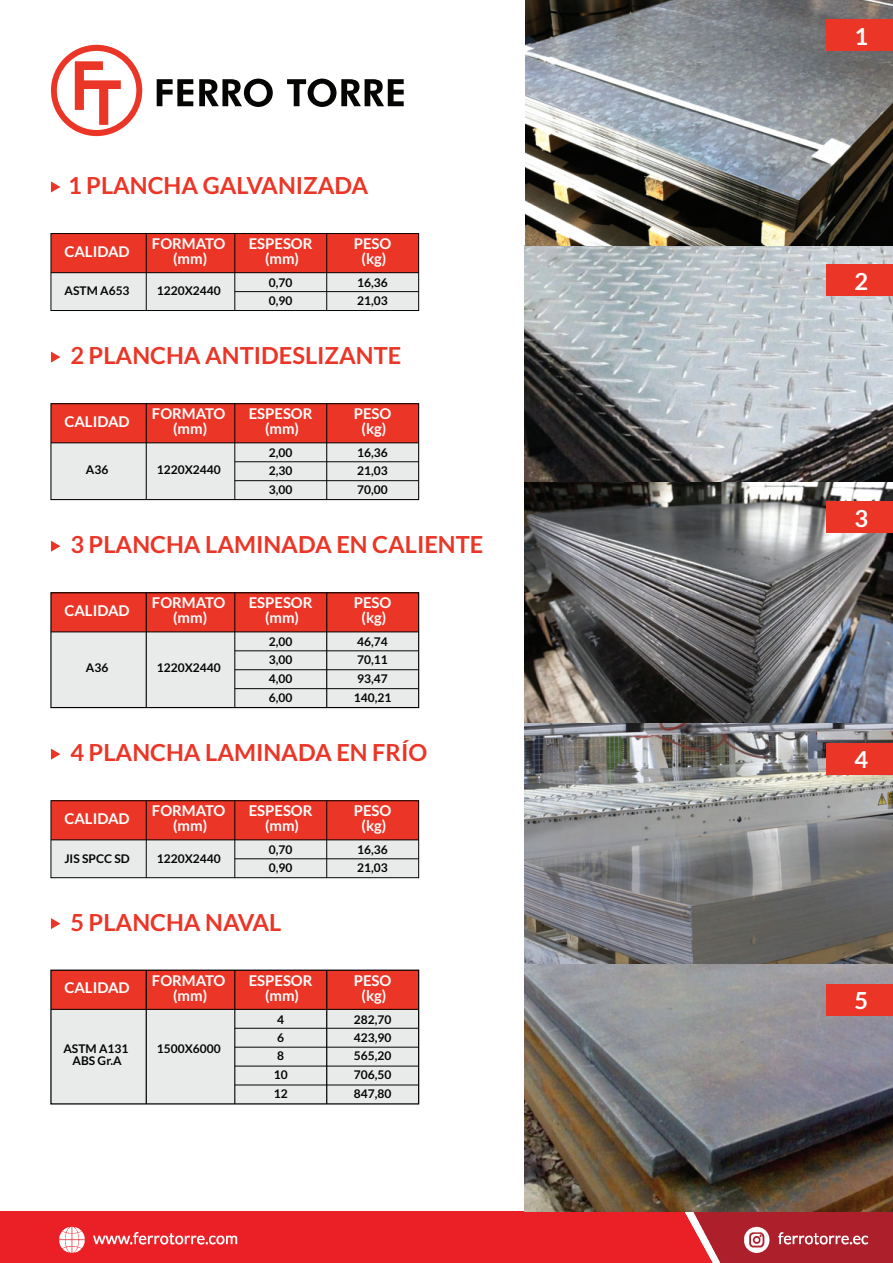
<style>
.page{position:relative;width:893px;height:1263px;background:#fff}
.page>*{position:absolute;margin:0;border:0;box-sizing:border-box;transform-origin:0 0}
.t1{font:700 23.55px "Lato";color:#eb3526}
.t2{font:700 23.55px "Lato";color:#fff}
.t3{font:700 14.85px/15px "Lato";color:#fff;text-align:center}
.t4{font:700 12px/18.1px "Lato";color:#040503}
</style>
<div class="page">
<img style="left:1px;top:1211px;width:892px;height:52px">
<svg style="left:157px;top:79px;width:36px;height:27px"></svg>
<svg style="left:199px;top:79px;width:74px;height:28px"></svg>
<svg style="left:287px;top:79px;width:117px;height:28px"></svg>
<svg style="left:51px;top:45px;width:91px;height:91px"></svg>
<svg style="left:51px;top:181px;width:10px;height:11px"></svg>
<div style="left:51px;top:273px;width:368px;height:19px;background:#e9ebeb"></div>
<div style="left:51px;top:292px;width:368px;height:18px;background:#e9ebeb"></div>
<div style="left:51px;top:234px;width:92px;height:39px;background:#eb3526"></div>
<div style="left:143px;top:234px;width:92px;height:39px;background:#eb3526"></div>
<div style="left:235px;top:234px;width:92px;height:39px;background:#eb3526"></div>
<div style="left:327px;top:234px;width:92px;height:39px;background:#eb3526"></div>
<div style="left:50px;top:233px;width:369px;height:78px;border:1px solid #040503"></div>
<hr style="left:146px;top:234px;width:1px;height:76px;background:#040503">
<hr style="left:234px;top:234px;width:1px;height:76px;background:#040503">
<hr style="left:326px;top:234px;width:1px;height:76px;background:#040503">
<hr style="left:51px;top:272px;width:368px;height:1px;background:#040503">
<hr style="left:235px;top:291px;width:184px;height:1px;background:#040503">
<svg style="left:51px;top:352px;width:10px;height:11px"></svg>
<div style="left:51px;top:443px;width:368px;height:19px;background:#e9ebeb"></div>
<div style="left:51px;top:462px;width:368px;height:19px;background:#e9ebeb"></div>
<div style="left:51px;top:481px;width:368px;height:19px;background:#e9ebeb"></div>
<div style="left:51px;top:404px;width:92px;height:39px;background:#eb3526"></div>
<div style="left:143px;top:404px;width:92px;height:39px;background:#eb3526"></div>
<div style="left:235px;top:404px;width:92px;height:39px;background:#eb3526"></div>
<div style="left:327px;top:404px;width:92px;height:39px;background:#eb3526"></div>
<div style="left:50px;top:403px;width:369px;height:97px;border:1px solid #040503"></div>
<hr style="left:146px;top:404px;width:1px;height:96px;background:#040503">
<hr style="left:234px;top:404px;width:1px;height:96px;background:#040503">
<hr style="left:326px;top:404px;width:1px;height:96px;background:#040503">
<hr style="left:51px;top:442px;width:368px;height:1px;background:#040503">
<hr style="left:235px;top:461px;width:184px;height:1px;background:#040503">
<hr style="left:235px;top:480px;width:184px;height:1px;background:#040503">
<svg style="left:51px;top:541px;width:10px;height:11px"></svg>
<div style="left:51px;top:632px;width:368px;height:19px;background:#e9ebeb"></div>
<div style="left:51px;top:651px;width:368px;height:19px;background:#e9ebeb"></div>
<div style="left:51px;top:670px;width:368px;height:19px;background:#e9ebeb"></div>
<div style="left:51px;top:689px;width:368px;height:18px;background:#e9ebeb"></div>
<div style="left:51px;top:593px;width:92px;height:39px;background:#eb3526"></div>
<div style="left:143px;top:593px;width:92px;height:39px;background:#eb3526"></div>
<div style="left:235px;top:593px;width:92px;height:39px;background:#eb3526"></div>
<div style="left:327px;top:593px;width:92px;height:39px;background:#eb3526"></div>
<div style="left:50px;top:592px;width:369px;height:116px;border:1px solid #040503"></div>
<hr style="left:146px;top:593px;width:1px;height:114px;background:#040503">
<hr style="left:234px;top:593px;width:1px;height:114px;background:#040503">
<hr style="left:326px;top:593px;width:1px;height:114px;background:#040503">
<hr style="left:51px;top:631px;width:368px;height:1px;background:#040503">
<hr style="left:235px;top:650px;width:184px;height:1px;background:#040503">
<hr style="left:235px;top:669px;width:184px;height:1px;background:#040503">
<hr style="left:235px;top:688px;width:184px;height:1px;background:#040503">
<svg style="left:51px;top:918px;width:10px;height:11px"></svg>
<div style="left:51px;top:1009px;width:368px;height:19px;background:#e9ebeb"></div>
<div style="left:51px;top:1028px;width:368px;height:19px;background:#e9ebeb"></div>
<div style="left:51px;top:1047px;width:368px;height:19px;background:#e9ebeb"></div>
<div style="left:51px;top:1066px;width:368px;height:19px;background:#e9ebeb"></div>
<div style="left:51px;top:1085px;width:368px;height:19px;background:#e9ebeb"></div>
<div style="left:51px;top:970px;width:92px;height:39px;background:#eb3526"></div>
<div style="left:143px;top:970px;width:92px;height:39px;background:#eb3526"></div>
<div style="left:235px;top:970px;width:92px;height:39px;background:#eb3526"></div>
<div style="left:327px;top:970px;width:92px;height:39px;background:#eb3526"></div>
<div style="left:50px;top:969px;width:369px;height:135px;border:1px solid #040503"></div>
<hr style="left:146px;top:970px;width:1px;height:134px;background:#040503">
<hr style="left:234px;top:970px;width:1px;height:134px;background:#040503">
<hr style="left:326px;top:970px;width:1px;height:134px;background:#040503">
<hr style="left:51px;top:1009px;width:368px;height:1px;background:#040503">
<hr style="left:235px;top:1028px;width:184px;height:1px;background:#040503">
<hr style="left:235px;top:1047px;width:184px;height:1px;background:#040503">
<hr style="left:235px;top:1065px;width:184px;height:1px;background:#040503">
<hr style="left:235px;top:1084px;width:184px;height:1px;background:#040503">
<svg style="left:51px;top:749px;width:10px;height:11px"></svg>
<div style="left:51px;top:840px;width:368px;height:19px;background:#e9ebeb"></div>
<div style="left:51px;top:859px;width:368px;height:19px;background:#e9ebeb"></div>
<div style="left:51px;top:801px;width:92px;height:39px;background:#eb3526"></div>
<div style="left:143px;top:801px;width:92px;height:39px;background:#eb3526"></div>
<div style="left:235px;top:801px;width:92px;height:39px;background:#eb3526"></div>
<div style="left:327px;top:801px;width:92px;height:39px;background:#eb3526"></div>
<div style="left:50px;top:800px;width:369px;height:78px;border:1px solid #040503"></div>
<hr style="left:146px;top:801px;width:1px;height:77px;background:#040503">
<hr style="left:234px;top:801px;width:1px;height:77px;background:#040503">
<hr style="left:326px;top:801px;width:1px;height:77px;background:#040503">
<hr style="left:51px;top:839px;width:368px;height:1px;background:#040503">
<hr style="left:235px;top:858px;width:184px;height:1px;background:#040503">
<img style="left:525px;top:0;width:368px;height:482px">
<img style="left:525px;top:482px;width:368px;height:729px">
<div style="left:826px;top:19px;width:67px;height:32px;background:#eb3526"></div>
<div style="left:826px;top:265px;width:67px;height:31px;background:#eb3526"></div>
<div style="left:826px;top:502px;width:67px;height:31px;background:#eb3526"></div>
<div style="left:826px;top:743px;width:67px;height:31px;background:#eb3526"></div>
<div style="left:826px;top:984px;width:67px;height:31px;background:#eb3526"></div>
<h1 class="t1" style="left:68px;top:172px;width:302px">1 PLANCHA GALVANIZADA</h1>
<p class="t3" style="left:64px;top:243px;width:67px">CALIDAD</p>
<p class="t3" style="left:152px;top:236px;width:75px">FORMATO (mm)</p>
<p class="t3" style="left:249px;top:236px;width:65px">ESPESOR (mm)</p>
<p class="t3" style="left:354px;top:236px;width:39px">PESO (kg)</p>
<p class="t4" style="left:65px;top:282px;width:66px">ASTM A653</p>
<p class="t4" style="left:157px;top:282px;width:65px">1220X2440</p>
<p class="t4" style="left:269px;top:273px;width:25px">0,70<br>0,90</p>
<p class="t4" style="left:357px;top:273px;width:32px">16,36<br>21,03</p>
<h1 class="t1" style="left:70px;top:342px;width:332px">2 PLANCHA ANTIDESLIZANTE</h1>
<p class="t3" style="left:64px;top:413px;width:67px">CALIDAD</p>
<p class="t3" style="left:152px;top:406px;width:75px">FORMATO (mm)</p>
<p class="t3" style="left:249px;top:406px;width:65px">ESPESOR (mm)</p>
<p class="t3" style="left:354px;top:406px;width:39px">PESO (kg)</p>
<p class="t4" style="left:86px;top:460px;width:24px">A36</p>
<p class="t4" style="left:157px;top:460px;width:65px">1220X2440</p>
<p class="t4" style="left:269px;top:443px;width:25px">2,00<br>2,30</p>
<p class="t4" style="left:357px;top:443px;width:32px">16,36<br>21,03</p>
<p class="t4" style="left:269px;top:480px;width:25px">3,00</p>
<p class="t4" style="left:357px;top:480px;width:32px">70,00</p>
<h1 class="t1" style="left:70px;top:531px;width:414px">3 PLANCHA LAMINADA EN CALIENTE</h1>
<p class="t3" style="left:64px;top:603px;width:67px">CALIDAD</p>
<p class="t3" style="left:152px;top:595px;width:75px">FORMATO (mm)</p>
<p class="t3" style="left:249px;top:595px;width:65px">ESPESOR (mm)</p>
<p class="t3" style="left:354px;top:595px;width:39px">PESO (kg)</p>
<p class="t4" style="left:86px;top:658px;width:24px">A36</p>
<p class="t4" style="left:157px;top:658px;width:65px">1220X2440</p>
<p class="t4" style="left:269px;top:632px;width:25px">2,00<br>3,00</p>
<p class="t4" style="left:357px;top:632px;width:32px">46,74<br>70,11</p>
<p class="t4" style="left:269px;top:669px;width:25px">4,00</p>
<p class="t4" style="left:357px;top:669px;width:32px">93,47</p>
<p class="t4" style="left:269px;top:688px;width:25px">6,00</p>
<p class="t4" style="left:354px;top:688px;width:39px">140,21</p>
<h1 class="t1" style="left:70px;top:739px;width:358px">4 PLANCHA LAMINADA EN FRÍO</h1>
<p class="t3" style="left:64px;top:810px;width:67px">CALIDAD</p>
<p class="t3" style="left:152px;top:803px;width:75px">FORMATO (mm)</p>
<p class="t3" style="left:249px;top:803px;width:65px">ESPESOR (mm)</p>
<p class="t3" style="left:354px;top:803px;width:39px">PESO (kg)</p>
<p class="t4" style="left:64px;top:849px;width:67px">JIS SPCC SD</p>
<p class="t4" style="left:157px;top:849px;width:65px">1220X2440</p>
<p class="t4" style="left:269px;top:840px;width:25px">0,70<br>0,90</p>
<p class="t4" style="left:357px;top:840px;width:32px">16,36<br>21,03</p>
<h1 class="t1" style="left:70px;top:909px;width:213px">5 PLANCHA NAVAL</h1>
<p class="t3" style="left:64px;top:980px;width:67px">CALIDAD</p>
<p class="t3" style="left:152px;top:972px;width:75px">FORMATO (mm)</p>
<p class="t3" style="left:249px;top:972px;width:65px">ESPESOR (mm)</p>
<p class="t3" style="left:354px;top:972px;width:39px">PESO (kg)</p>
<p class="t4" style="left:63px;top:1043px;width:66px;line-height:12px;text-align:center">ASTM A131<br>ABS Gr.A</p>
<p class="t4" style="left:157px;top:1040px;width:65px">1500X6000</p>
<p class="t4" style="left:277px;top:1010px;width:8px">4<br>6</p>
<p class="t4" style="left:354px;top:1010px;width:39px">282,70<br>423,90</p>
<p class="t4" style="left:277px;top:1047px;width:8px">8</p>
<p class="t4" style="left:354px;top:1047px;width:39px">565,20</p>
<p class="t4" style="left:274px;top:1066px;width:15px">10</p>
<p class="t4" style="left:354px;top:1066px;width:39px">706,50</p>
<p class="t4" style="left:274px;top:1085px;width:15px">12</p>
<p class="t4" style="left:354px;top:1085px;width:39px">847,80</p>
<h1 class="t2" style="left:854px;top:23px;width:15px">1</h1>
<h1 class="t2" style="left:854px;top:268px;width:15px">2</h1>
<h1 class="t2" style="left:854px;top:505px;width:15px">3</h1>
<h1 class="t2" style="left:854px;top:746px;width:15px">4</h1>
<h1 class="t2" style="left:854px;top:987px;width:15px">5</h1>
</div>
